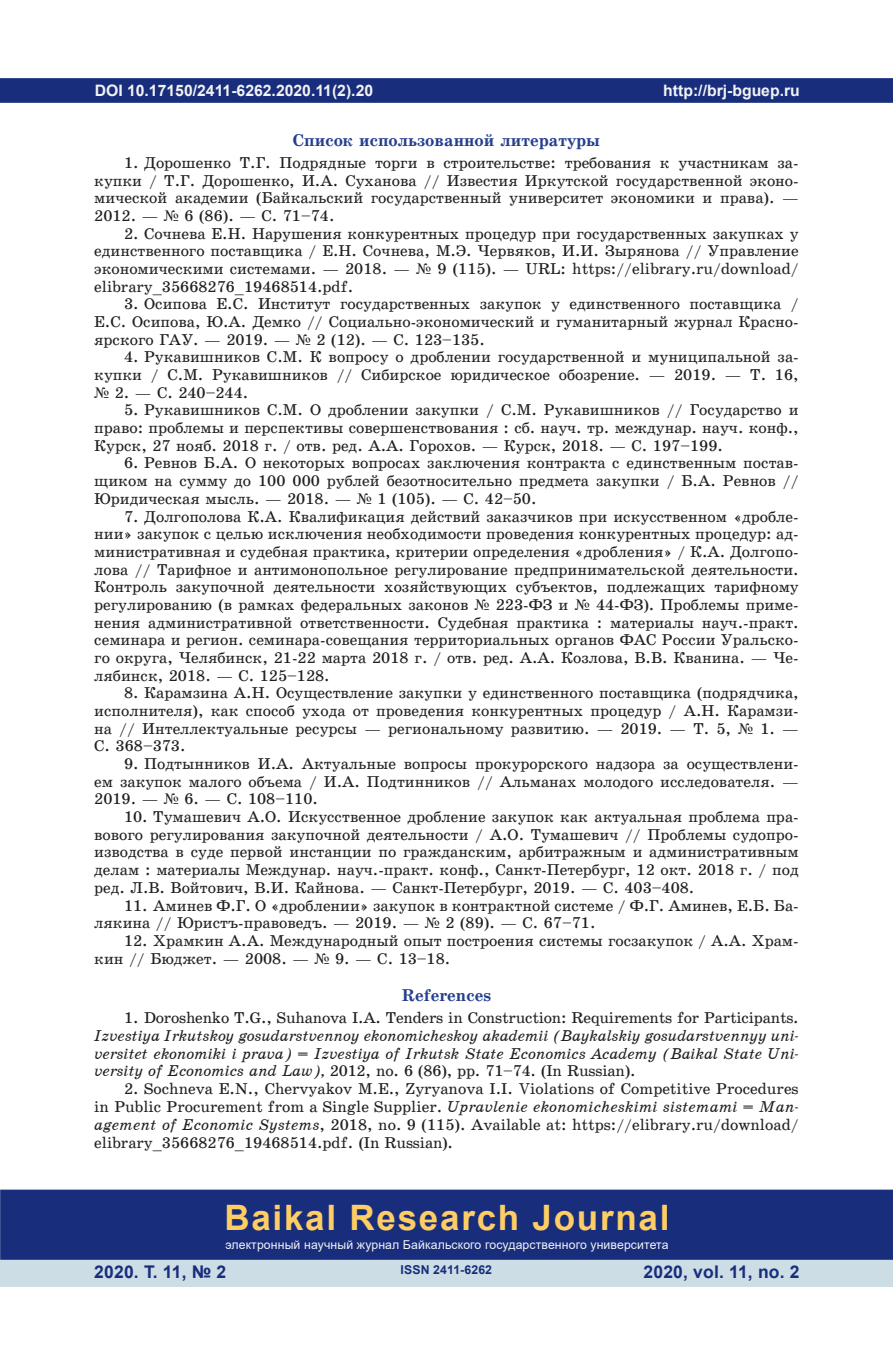
<style>
.page{position:relative;width:893px;height:1360px;background:#fff}
.page>*{position:absolute;margin:0;border:0;box-sizing:border-box;transform-origin:0 0}
.t1{font:700 35px "Arial";letter-spacing:.05em;color:#fecd64}
.t2{font:700 17.5px "Arial";letter-spacing:.01em;color:#182d7c}
.t3{font:17.15px "School Book C Bold";color:#253f8e}
.t4{font:15.75px/17.7px "School Book C";color:#231f20;text-align:justify}
.t5{font:15.75px/17.8px "School Book C Italic";letter-spacing:-.015em;color:#231f20}
.t6{font:700 15.75px "Arial";color:#f2f3f4}
.t7{font:12.25px "Arial";letter-spacing:.01em;color:#f2f3f4}
.t8{font:700 12.25px "Arial";letter-spacing:.01em;color:#182d7c}
.s1{font-family:"Times New Roman"}
.s2{font-family:"School Book C Italic"}
</style>
<div class="page">
<div style="left:0;top:78px;width:893px;height:25px;background:#182d7c;border:2px solid #182d7c"></div>
<div style="left:0;top:1258px;width:893px;height:28px;background:#cddde6"></div>
<div style="left:0;top:1189px;width:893px;height:70px;background:#182d7c;border:2px solid #182d7c"></div>
<p class="t6" style="left:95px;top:79px;width:280px">DOI 10.17150/2411-6262.2020.11(2).20</p>
<p class="t3" style="left:293px;top:131px;width:309px">Список использованной литературы</p>
<p class="t4" style="left:94px;top:154px;width:706px;text-indent:30px">1. Дорошенко Т.Г. Подрядные торги в строительстве: требования к участникам за&shy;купки / Т.Г. Дорошенко, И.А. Суханова // Известия Иркутской государственной эконо&shy;мической академии (Байкальский государственный университет экономики и права). — 2012. — <span class="s1">№</span> 6 (86). — С. 71–74.</p>
<p class="t4" style="left:94px;top:224px;width:706px;text-indent:30px">2. Сочнева Е.Н. Нарушения конкурентных процедур при государственных закупках у единственного поставщика / Е.Н. Сочнева, М.Э. Червяков, И.И. Зырянова // Управление экономическими системами. — 2018. — <span class="s1">№</span> 9 (115). — URL: https://elibrary.ru/download/ elibrary_35668276_19468514.pdf.</p>
<p class="t4" style="left:94px;top:295px;width:706px;text-indent:30px">3. Осипова Е.С. Институт государственных закупок у единственного поставщика / Е.С. Осипова, Ю.А. Демко // Социально-экономический и гуманитарный журнал Красно&shy;ярского ГАУ. — 2019. — <span class="s1">№</span> 2 (12). — С. 123–135.</p>
<p class="t4" style="left:94px;top:348px;width:706px;text-indent:30px">4. Рукавишников С.М. К вопросу о дроблении государственной и муниципальной за&shy;купки / С.М. Рукавишников // Сибирское юридическое обозрение. — 2019. — Т. 16, <span class="s1">№</span> 2. — С. 240–244.</p>
<p class="t4" style="left:94px;top:401px;width:706px;text-indent:30px">5. Рукавишников С.М. О дроблении закупки / С.М. Рукавишников // Государство и право: проблемы и перспективы совершенствования : сб. науч. тр. междунар. науч. конф., Курск, 27 нояб. 2018 г. / отв. ред. А.А. Горохов. — Курск, 2018. — С. 197–199.</p>
<p class="t4" style="left:94px;top:454px;width:706px;text-indent:30px">6. Ревнов Б.А. О некоторых вопросах заключения контракта с единственным постав&shy;щиком на сумму до 100 000 рублей безотносительно предмета закупки / Б.А. Ревнов // Юридическая мысль. — 2018. — <span class="s1">№</span> 1 (105). — С. 42–50.</p>
<p class="t4" style="left:94px;top:507px;width:706px;text-indent:30px">7. Долгополова К.А. Квалификация действий заказчиков при искусственном «дробле&shy;нии» закупок с целью исключения необходимости проведения конкурентных процедур: ад&shy;министративная и судебная практика, критерии определения «дробления» / К.А. Долгопо&shy;лова // Тарифное и антимонопольное регулирование предпринимательской деятельности.<br>Контроль закупочной деятельности хозяйствующих субъектов, подлежащих тарифному регулированию (в рамках федеральных законов <span class="s1">№</span> 223-ФЗ и <span class="s1">№</span> 44-ФЗ). Проблемы приме&shy;нения административной ответственности. Судебная практика : материалы науч.-практ. семинара и регион. семинара-совещания территориальных органов ФАС России Уральско&shy;го округа, Челябинск, 21-22 марта 2018 г. / отв. ред. А.А. Козлова, В.В. Кванина. — Че&shy;лябинск, 2018. — С. 125–128.</p>
<p class="t4" style="left:94px;top:684px;width:706px;text-indent:30px">8. Карамзина А.Н. Осуществление закупки у единственного поставщика (подрядчика, исполнителя), как способ ухода от проведения конкурентных процедур / А.Н. Карамзи&shy;на // Интеллектуальные ресурсы — региональному развитию. — 2019. — Т. 5, <span class="s1">№</span> 1. — С. 368–373.</p>
<p class="t4" style="left:94px;top:755px;width:706px;text-indent:30px">9. Подтынников И.А. Актуальные вопросы прокурорского надзора за осуществлени&shy;ем закупок малого объема / И.А. Подтинников // Альманах молодого исследователя. — 2019. — <span class="s1">№</span> 6. — С. 108–110.</p>
<p class="t4" style="left:94px;top:808px;width:706px;text-indent:30px">10. Тумашевич А.О. Искусственное дробление закупок как актуальная проблема пра&shy;вового регулирования закупочной деятельности / А.О. Тумашевич // Проблемы судопро&shy;изводства в суде первой инстанции по гражданским, арбитражным и административным делам : материалы Междунар. науч.-практ. конф., Санкт-Петербург, 12 окт. 2018 г. / под ред. Л.В. Войтович, В.И. Кайнова. — Санкт-Петербург, 2019. — С. 403–408.</p>
<p class="t4" style="left:94px;top:896px;width:706px;text-indent:30px">11. Аминев Ф.Г. О «дроблении» закупок в контрактной системе / Ф.Г. Аминев, Е.Б. Ба&shy;лякина // Юристъ-правоведъ. — 2019. — <span class="s1">№</span> 2 (89). — С. 67–71.</p>
<p class="t4" style="left:94px;top:931px;width:706px;text-indent:30px">12. Храмкин А.А. Международный опыт построения системы госзакупок / А.А. Храм&shy;кин // Бюджет. — 2008. — <span class="s1">№</span> 9. — С. 13–18.</p>
<p class="t3" style="left:402px;top:985px;width:91px">References</p>
<p class="t4" style="left:124px;top:1008px;width:676px">1. Doroshenko T.G., Suhanova I.A. Tenders in Construction: Requirements for Participants.</p>
<p class="t5" style="left:94px;top:1026px;width:706px">Izvestiya Irkutskoy gosudarstvennoy ekonomicheskoy akademii (Baykalskiy gosudarstvennyy uni&shy;versitet ekonomiki i prava) = Izvestiya of Irkutsk State Economics Academy (Baikal State Uni-</p>
<p class="t4" style="left:94px;top:1062px;width:543px"><span class="s2">versity of Economics and Law),</span> 2012, no. 6 (86), pp. 71–74. (In Russian).</p>
<p class="t4" style="left:94px;top:1080px;width:706px;text-indent:30px">2. Sochneva E.N., Chervyakov M.E., Zyryanova I.I. Violations of Competitive Procedures in Public Procurement from a Single Supplier. <span class="s2">Upravlenie ekonomicheskimi sistemami = Man&shy;agement of Economic Systems</span>, 2018, no. 9 (115). Available at: https://elibrary.ru/download/ elibrary_35668276_19468514.pdf. (In Russian).</p>
<p class="t6" style="left:663px;top:79px;width:138px">http://brj-bguep.ru</p>
<h1 class="t1" style="left:224px;top:1192px;width:447px">Baikal Research Journal</h1>
<p class="t7" style="left:225px;top:1236px;width:445px">электронный научный журнал Байкальского государственного университета</p>
<p class="t2" style="left:94px;top:1259px;width:134px">2020. Т. 11, № 2</p>
<p class="t2" style="left:643px;top:1259px;width:158px">2020, vol. 11, no. 2</p>
<p class="t8" style="left:401px;top:1261px;width:93px">ISSN 2411-6262</p>
</div>
